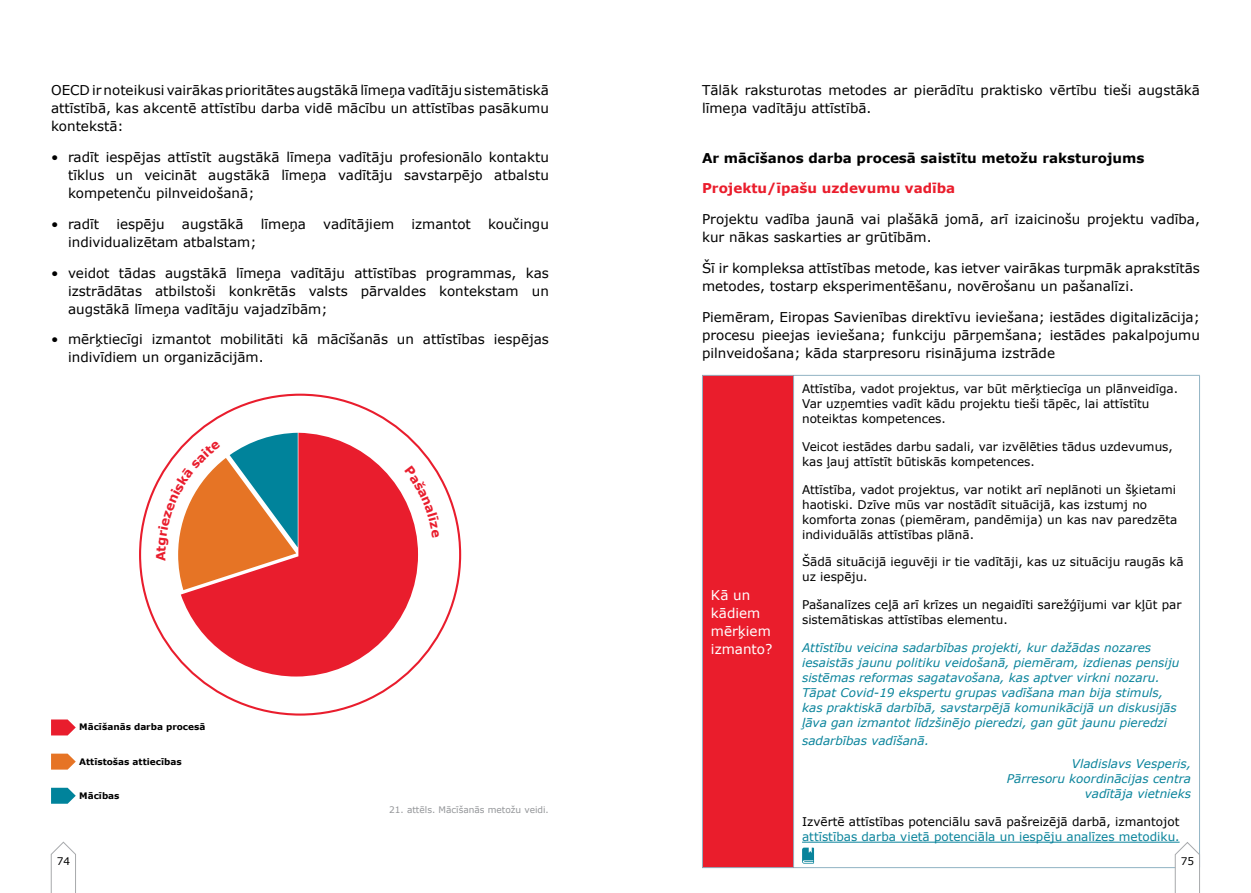
<style>
.page{position:relative;width:1251px;height:893px;background:#fff}
.page>*{position:absolute;margin:0;border:0;box-sizing:border-box;transform-origin:0 0}
.t1{font:13.5px/18px "Verdana";color:#000;text-align:justify}
.t2{font:700 13.5px "Verdana";color:#000}
.t3{font:700 13.5px "Verdana";color:#ea1d2c}
.t4{font:13.5px/18px "Verdana";color:#fff}
.t5{font:12px/15px "Verdana";color:#000}
.t6{font:italic 12px/15px "Verdana";color:#09839b}
.t7{font:12px "Verdana";color:#09839b}
.t8{font:10.5px "Verdana";color:#000}
.t9{font:700 9px "Verdana";color:#000}
.t10{font:9px "Verdana";color:#939598}
</style>
<div class="page">
<svg style="left:51px;top:719px;width:25px;height:16px"></svg>
<svg style="left:51px;top:754px;width:25px;height:16px"></svg>
<svg style="left:51px;top:788px;width:25px;height:16px"></svg>
<svg style="left:181px;top:433px;width:237px;height:243px;fill:#e91d2d"></svg>
<div style="left:702px;top:375px;width:91px;height:493px;background:#ea1d2c"></div>
<hr style="left:702px;top:375px;width:91px;height:1px;background:#91b3c3">
<hr style="left:702px;top:376px;width:1px;height:491px;background:#91b3c3">
<hr style="left:793px;top:375px;width:406px;height:1px;background:#91b3c3">
<hr style="left:793px;top:376px;width:1px;height:491px;background:#91b3c3">
<hr style="left:1198px;top:376px;width:1px;height:491px;background:#91b3c3">
<hr style="left:702px;top:867px;width:91px;height:1px;background:#91b3c3">
<hr style="left:793px;top:867px;width:406px;height:1px;background:#91b3c3">
<hr style="left:801px;top:842px;width:378px;height:1px;background:#09839b">
<svg style="left:802px;top:848px;width:11px;height:16px"></svg>
<svg style="left:50px;top:841px;width:26px;height:52px"></svg>
<svg style="left:1174px;top:841px;width:26px;height:52px"></svg>
<svg style="left:156px;top:433px;width:142px;height:157px"></svg>
<svg style="left:404px;top:466px;width:35px;height:71px"></svg>
<p class="t1" style="left:51px;top:81px;width:499px">OECD ir noteikusi vairākas prioritātes augstākā līmeņa vadītāju sistemātiskā attīstībā, kas akcentē attīstību darba vidē mācību un attīstības pasākumu kontekstā:</p>
<p class="t1" style="left:68px;top:148px;width:482px;text-indent:-17px">• radīt iespējas attīstīt augstākā līmeņa vadītāju profesionālo kontaktu tīklus un veicināt augstākā līmeņa vadītāju savstarpējo atbalstu kompetenču pilnveidošanā;</p>
<p class="t1" style="left:51px;top:215px;width:50px">• radīt</p>
<p class="t1" style="left:116px;top:215px;width:50px">iespēju</p>
<p class="t1" style="left:182px;top:215px;width:63px">augstākā</p>
<p class="t1" style="left:261px;top:215px;width:47px">līmeņa</p>
<p class="t1" style="left:323px;top:215px;width:72px">vadītājiem</p>
<p class="t1" style="left:411px;top:215px;width:61px">izmantot</p>
<p class="t1" style="left:488px;top:215px;width:62px">koučingu</p>
<p class="t1" style="left:68px;top:233px;width:190px">individualizētam atbalstam;</p>
<p class="t1" style="left:68px;top:264px;width:482px;text-indent:-17px">• veidot tādas augstākā līmeņa vadītāju attīstības programmas, kas izstrādātas atbilstoši konkrētās valsts pārvaldes kontekstam un augstākā līmeņa vadītāju vajadzībām;</p>
<p class="t1" style="left:68px;top:330px;width:482px;text-indent:-17px">• mērķtiecīgi izmantot mobilitāti kā mācīšanās un attīstības iespējas indivīdiem un organizācijām.</p>
<p class="t9" style="left:79px;top:721px;width:128px">Mācīšanās darba procesā</p>
<p class="t9" style="left:79px;top:755px;width:104px">Attīstošas attiecības</p>
<p class="t9" style="left:79px;top:789px;width:42px">Mācības</p>
<p class="t10" style="left:389px;top:803px;width:161px">21. attēls. Mācīšanās metožu veidi.</p>
<p class="t1" style="left:702px;top:81px;width:499px">Tālāk raksturotas metodes ar pierādītu praktisko vērtību tieši augstākā līmeņa vadītāju attīstībā.</p>
<p class="t2" style="left:702px;top:148px;width:444px">Ar mācīšanos darba procesā saistītu metožu raksturojums</p>
<p class="t3" style="left:702px;top:179px;width:254px">Projektu/īpašu uzdevumu vadība</p>
<p class="t1" style="left:702px;top:210px;width:499px">Projektu vadība jaunā vai plašākā jomā, arī izaicinošu projektu vadība, kur nākas saskarties ar grūtībām.</p>
<p class="t1" style="left:702px;top:259px;width:499px">Šī ir kompleksa attīstības metode, kas ietver vairākas turpmāk aprakstītās metodes, tostarp eksperimentēšanu, novērošanu un pašanalīzi.</p>
<p class="t1" style="left:702px;top:308px;width:499px">Piemēram, Eiropas Savienības direktīvu ieviešana; iestādes digitalizācija; procesu pieejas ieviešana; funkciju pārņemšana; iestādes pakalpojumu pilnveidošana; kāda starpresoru risinājuma izstrāde</p>
<p class="t4" style="left:710px;top:586px;width:63px">Kā un kādiem mērķiem izmanto?</p>
<p class="t5" style="left:801px;top:381px;width:377px">Attīstība, vadot projektus, var būt mērķtiecīga un plānveidīga.<br>Var uzņemties vadīt kādu projektu tieši tāpēc, lai attīstītu noteiktas kompetences.</p>
<p class="t5" style="left:801px;top:439px;width:372px">Veicot iestādes darbu sadali, var izvēlēties tādus uzdevumus, kas ļauj attīstīt būtiskās kompetences.</p>
<p class="t5" style="left:801px;top:482px;width:376px">Attīstība, vadot projektus, var notikt arī neplānoti un šķietami haotiski. Dzīve mūs var nostādīt situācijā, kas izstumj no komforta zonas (piemēram, pandēmija) un kas nav paredzēta individuālās attīstības plānā.</p>
<p class="t5" style="left:801px;top:554px;width:383px">Šādā situācijā ieguvēji ir tie vadītāji, kas uz situāciju raugās kā uz iespēju.</p>
<p class="t5" style="left:801px;top:597px;width:381px">Pašanalīzes ceļā arī krīzes un negaidīti sarežģījumi var kļūt par sistemātiskas attīstības elementu.</p>
<p class="t6" style="left:801px;top:640px;width:379px">Attīstību veicina sadarbības projekti, kur dažādas nozares iesaistās jaunu politiku veidošanā, piemēram, izdienas pensiju sistēmas reformas sagatavošana, kas aptver virkni nozaru.<br>Tāpat Covid-19 ekspertu grupas vadīšana man bija stimuls, kas praktiskā darbībā, savstarpējā komunikācijā un diskusijās ļāva gan izmantot līdzšinējo pieredzi, gan gūt jaunu pieredzi</p>
<p class="t6" style="left:801px;top:733px;width:128px">sadarbības vadīšanā.</p>
<p class="t6" style="left:1006px;top:756px;width:186px;text-align:right">Vladislavs Vesperis,<br>Pārresoru koordinācijas centra vadītāja vietnieks</p>
<p class="t5" style="left:801px;top:814px;width:379px">Izvērtē attīstības potenciālu savā pašreizējā darbā, izmantojot</p>
<p class="t7" style="left:801px;top:828px;width:379px">attīstības darba vietā potenciāla un iespēju analīzes metodiku.</p>
<p class="t8" style="left:57px;top:854px;width:15px">74</p>
<p class="t8" style="left:1180px;top:854px;width:15px">75</p>
</div>
